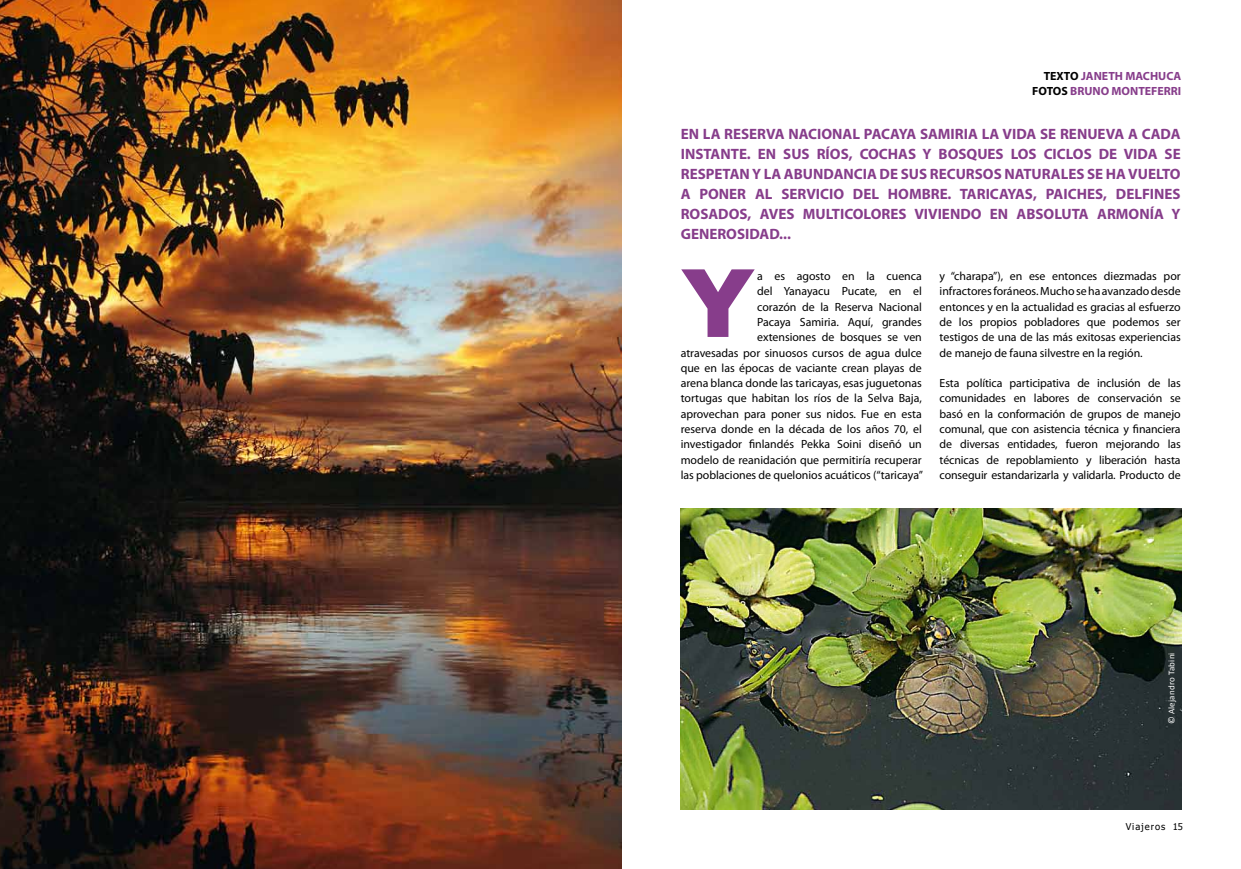
<style>
.page{position:relative;width:1241px;height:869px;background:#fff}
.page>*{position:absolute;margin:0;border:0;box-sizing:border-box;transform-origin:0 0}
.t1{font:900 94.25px "Arial";color:#873d8b}
.t2{font:700 15px/20px "Myriad Pro";color:#873d8b;text-align:justify}
.t3{font:11.88px/15.2px "Myriad Pro";letter-spacing:-.005em;color:#000;text-align:justify}
.t4{font:700 11.88px/15.2px "Myriad Pro";color:#873d8b;text-align:right}
.t5{font:9.38px "Tahoma";letter-spacing:.1em;color:#000}
.t6{font:9px "Calibri";letter-spacing:.02em;color:#fff}
.s1{color:#000}
</style>
<div class="page">
<img style="left:0;top:0;width:621px;height:868px">
<img style="left:680px;top:508px;width:501px;height:301px">
<p class="t4" style="left:1032px;top:68px;width:150px"><span class="s1">TEXTO</span> JANETH MACHUCA<br><span class="s1">FOTOS</span> BRUNO MONTEFERRI</p>
<p class="t2" style="left:680px;top:123px;width:501px">EN LA RESERVA NACIONAL PACAYA SAMIRIA LA VIDA SE RENUEVA A CADA INSTANTE. EN SUS RÍOS, COCHAS Y BOSQUES LOS CICLOS DE VIDA SE RESPETAN Y LA ABUNDANCIA DE SUS RECURSOS NATURALES SE HA VUELTO A PONER AL SERVICIO DEL HOMBRE. TARICAYAS, PAICHES, DELFINES ROSADOS, AVES MULTICOLORES VIVIENDO EN ABSOLUTA ARMONÍA Y GENEROSIDAD...</p>
<p class="t3" style="left:939px;top:268px;width:242px">y “charapa”), en ese entonces diezmadas por infractores foráneos. Mucho se ha avanzado desde entonces y en la actualidad es gracias al esfuerzo de los propios pobladores que podemos ser testigos de una de las más exitosas experiencias de manejo de fauna silvestre en la región.</p>
<p class="t3" style="left:939px;top:375px;width:242px">Esta política participativa de inclusión de las comunidades en labores de conservación se basó en la conformación de grupos de manejo comunal, que con asistencia técnica y financiera de diversas entidades, fueron mejorando las técnicas de repoblamiento y liberación hasta conseguir estandarizarla y validarla. Producto de</p>
<h1 class="t1" style="left:681px;top:251px;width:75px">Y</h1>
<p class="t3" style="left:680px;top:268px;width:243px;text-align:right">a es agosto en la cuenca<br>del Yanayacu Pucate, en el<br>corazón de la Reserva Nacional<br>Pacaya Samiria. Aquí, grandes<br>extensiones de bosques se ven<br>atravesadas por sinuosos cursos de agua dulce que en las épocas de vaciante crean playas de arena blanca donde las taricayas, esas juguetonas tortugas que habitan los ríos de la Selva Baja, aprovechan para poner sus nidos. Fue en esta reserva donde en la década de los años 70, el investigador finlandés Pekka Soini diseñó un modelo de reanidación que permitiría recuperar las poblaciones de quelonios acuáticos (“taricaya”</p>
<p class="t6" style="left:1165px;top:723px;width:73px;rotate:-90deg">© Alejandro Tabini</p>
<p class="t5" style="left:1125px;top:820px;width:59px">Viajeros 15</p>
</div>
